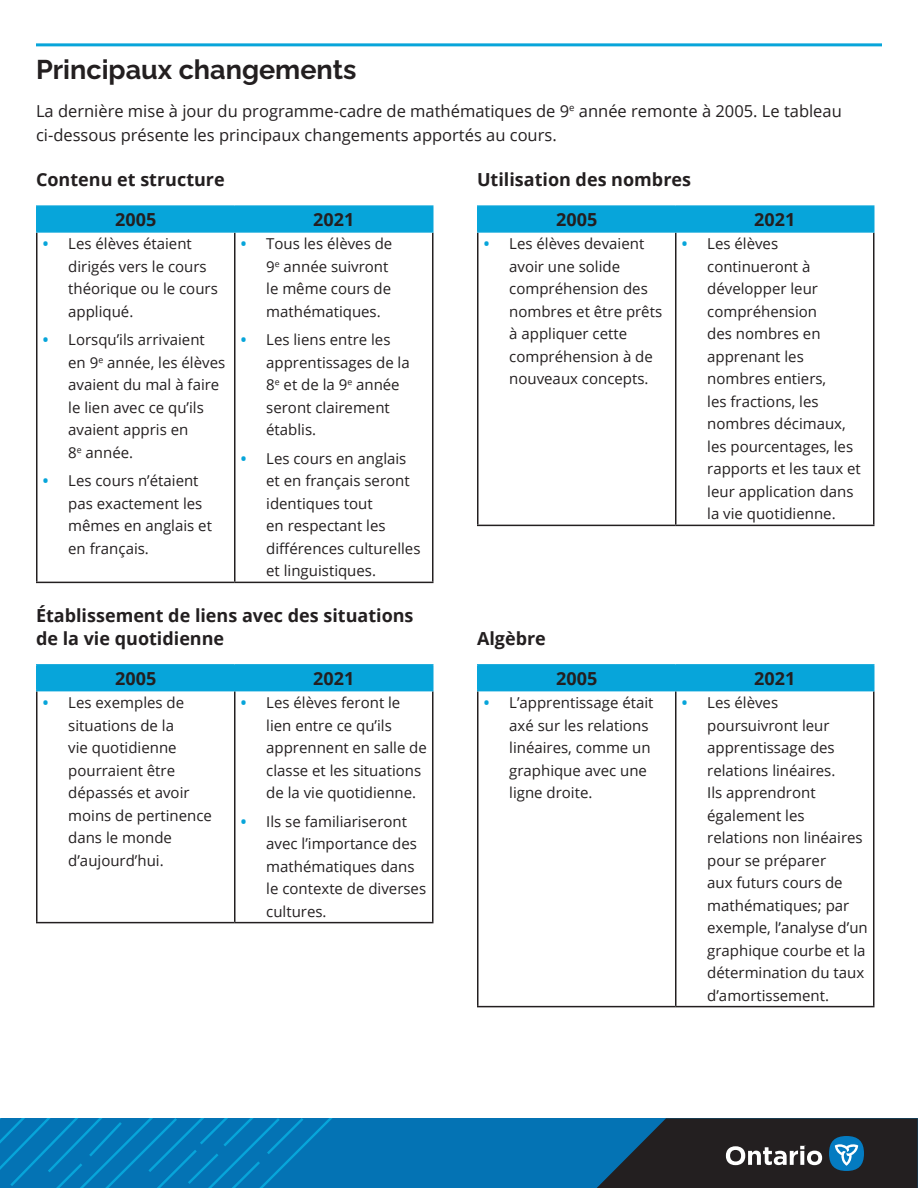
<style>
.page{position:relative;width:918px;height:1188px;background:#fff}
.page>*{position:absolute;margin:0;border:0;box-sizing:border-box;transform-origin:0 0}
.t1{font:700 27px "Raleway";color:#231f20}
.t2{font:700 18px/22.5px "Open Sans";color:#231f20}
.t3{font:16.5px/24px "Open Sans";color:#231f20}
.t4{font:15px/22.5px "Open Sans";color:#231f20}
.s1{font-weight:700;color:#07a5da}
</style>
<div class="page">
<div style="left:0;top:1118px;width:918px;height:70px;background:#0473b4"></div>
<svg style="left:0;top:1118px;width:333px;height:70px"></svg>
<svg style="left:597px;top:1118px;width:321px;height:70px;background:#28353f"></svg>
<hr style="left:36px;top:43px;width:846px;height:3px;background:#07a5da">
<div style="left:38px;top:207px;width:394px;height:24px;background:#07a5da"></div>
<hr style="left:36px;top:233px;width:2px;height:349px;background:#231f20">
<hr style="left:234px;top:233px;width:2px;height:349px;background:#231f20">
<hr style="left:432px;top:233px;width:2px;height:349px;background:#231f20">
<hr style="left:36px;top:582px;width:199px;height:1px;background:#231f20">
<hr style="left:235px;top:582px;width:199px;height:1px;background:#231f20">
<hr style="left:36px;top:205px;width:199px;height:2px;background:#07a5da">
<hr style="left:36px;top:207px;width:2px;height:24px;background:#07a5da">
<hr style="left:235px;top:205px;width:199px;height:2px;background:#07a5da">
<hr style="left:234px;top:207px;width:2px;height:24px;background:#07a5da">
<hr style="left:432px;top:207px;width:2px;height:24px;background:#07a5da">
<hr style="left:36px;top:231px;width:199px;height:2px;background:#07a5da">
<hr style="left:235px;top:231px;width:199px;height:2px;background:#07a5da">
<div style="left:38px;top:666px;width:394px;height:24px;background:#07a5da"></div>
<hr style="left:36px;top:691px;width:2px;height:231px;background:#231f20">
<hr style="left:234px;top:691px;width:2px;height:231px;background:#231f20">
<hr style="left:432px;top:691px;width:2px;height:231px;background:#231f20">
<hr style="left:36px;top:922px;width:199px;height:1px;background:#231f20">
<hr style="left:235px;top:922px;width:199px;height:1px;background:#231f20">
<hr style="left:36px;top:664px;width:199px;height:2px;background:#07a5da">
<hr style="left:36px;top:666px;width:2px;height:24px;background:#07a5da">
<hr style="left:235px;top:664px;width:199px;height:2px;background:#07a5da">
<hr style="left:234px;top:666px;width:2px;height:24px;background:#07a5da">
<hr style="left:432px;top:666px;width:2px;height:24px;background:#07a5da">
<hr style="left:36px;top:690px;width:199px;height:1px;background:#07a5da">
<hr style="left:235px;top:690px;width:199px;height:1px;background:#07a5da">
<hr style="left:477px;top:233px;width:1px;height:292px;background:#231f20">
<hr style="left:675px;top:233px;width:1px;height:292px;background:#231f20">
<hr style="left:873px;top:233px;width:1px;height:292px;background:#231f20">
<hr style="left:477px;top:525px;width:199px;height:1px;background:#231f20">
<hr style="left:676px;top:525px;width:198px;height:1px;background:#231f20">
<hr style="left:477px;top:205px;width:199px;height:2px;background:#07a5da">
<hr style="left:676px;top:205px;width:198px;height:2px;background:#07a5da">
<div style="left:477px;top:206px;width:397px;height:25px;background:#07a5da"></div>
<hr style="left:477px;top:231px;width:199px;height:2px;background:#07a5da">
<hr style="left:676px;top:231px;width:198px;height:2px;background:#07a5da">
<hr style="left:477px;top:691px;width:1px;height:315px;background:#231f20">
<hr style="left:675px;top:691px;width:1px;height:315px;background:#231f20">
<hr style="left:873px;top:691px;width:1px;height:315px;background:#231f20">
<hr style="left:477px;top:1006px;width:199px;height:1px;background:#231f20">
<hr style="left:676px;top:1006px;width:198px;height:1px;background:#231f20">
<hr style="left:477px;top:664px;width:199px;height:2px;background:#07a5da">
<hr style="left:676px;top:664px;width:198px;height:2px;background:#07a5da">
<div style="left:477px;top:665px;width:397px;height:25px;background:#07a5da"></div>
<hr style="left:477px;top:690px;width:199px;height:1px;background:#07a5da">
<hr style="left:676px;top:690px;width:198px;height:1px;background:#07a5da">
<h2 class="t1" style="left:36px;top:49px;width:322px">Principaux changements</h2>
<p class="t3" style="left:36px;top:98px;width:807px">La dernière mise à jour du programme-cadre de mathématiques de 9<sup>e</sup> année remonte à 2005. Le tableau ci-dessous présente les principaux changements apportés au cours.</p>
<h3 class="t2" style="left:36px;top:168px;width:190px">Contenu et structure</h3>
<p class="t2" style="left:115px;top:208px;width:43px">2005</p>
<p class="t2" style="left:313px;top:208px;width:43px">2021</p>
<p class="t4" style="left:68px;top:232px;width:151px;text-indent:-26px"><span class="s1">•</span> Les élèves étaient dirigés vers le cours théorique ou le cours appliqué.</p>
<p class="t4" style="left:68px;top:328px;width:159px;text-indent:-26px"><span class="s1">•</span> Lorsqu’ils arrivaient en 9<sup>e</sup> année, les élèves avaient du mal à faire le lien avec ce qu’ils avaient appris en<br>8<sup>e</sup> année.</p>
<p class="t4" style="left:68px;top:469px;width:145px;text-indent:-26px"><span class="s1">•</span> Les cours n’étaient pas exactement les mêmes en anglais et en français.</p>
<p class="t2" style="left:477px;top:168px;width:216px">Utilisation des nombres</p>
<p class="t2" style="left:556px;top:208px;width:43px">2005</p>
<p class="t2" style="left:754px;top:208px;width:43px">2021</p>
<p class="t4" style="left:509px;top:232px;width:154px;text-indent:-26px"><span class="s1">•</span> Les élèves devaient avoir une solide compréhension des nombres et être prêts à appliquer cette compréhension à de nouveaux concepts.</p>
<p class="t4" style="left:707px;top:232px;width:155px;text-indent:-26px"><span class="s1">•</span> Les élèves continueront à développer leur compréhension<br>des nombres en apprenant les nombres entiers,<br>les fractions, les nombres décimaux, les pourcentages, les rapports et les taux et leur application dans la vie quotidienne.</p>
<p class="t4" style="left:266px;top:232px;width:128px;text-indent:-26px"><span class="s1">•</span> Tous les élèves de<br>9<sup>e</sup> année suivront le même cours de mathématiques.</p>
<p class="t4" style="left:266px;top:328px;width:145px;text-indent:-26px"><span class="s1">•</span> Les liens entre les apprentissages de la<br>8<sup>e</sup> et de la 9<sup>e</sup> année seront clairement établis.</p>
<p class="t4" style="left:266px;top:447px;width:156px;text-indent:-26px"><span class="s1">•</span> Les cours en anglais et en français seront identiques tout<br>en respectant les différences culturelles et linguistiques.</p>
<h3 class="t2" style="left:36px;top:604px;width:379px">Établissement de liens avec des situations de la vie quotidienne</h3>
<p class="t2" style="left:115px;top:666px;width:43px">2005</p>
<p class="t2" style="left:313px;top:666px;width:43px">2021</p>
<p class="t4" style="left:68px;top:691px;width:145px;text-indent:-26px"><span class="s1">•</span> Les exemples de situations de la<br>vie quotidienne pourraient être dépassés et avoir moins de pertinence dans le monde d’aujourd’hui.</p>
<p class="t4" style="left:266px;top:691px;width:162px;text-indent:-26px"><span class="s1">•</span> Les élèves feront le lien entre ce qu’ils apprennent en salle de classe et les situations de la vie quotidienne.</p>
<h3 class="t2" style="left:477px;top:626px;width:70px">Algèbre</h3>
<p class="t2" style="left:556px;top:666px;width:43px">2005</p>
<p class="t2" style="left:754px;top:666px;width:43px">2021</p>
<p class="t4" style="left:509px;top:691px;width:146px;text-indent:-26px"><span class="s1">•</span> L’apprentissage était axé sur les relations linéaires, comme un graphique avec une ligne droite.</p>
<p class="t4" style="left:707px;top:691px;width:162px;text-indent:-26px"><span class="s1">•</span> Les élèves poursuivront leur apprentissage des relations linéaires.<br>Ils apprendront également les relations non linéaires pour se préparer<br>aux futurs cours de mathématiques; par exemple, l’analyse d’un graphique courbe et la détermination du taux d’amortissement.</p>
<p class="t4" style="left:266px;top:810px;width:161px;text-indent:-26px"><span class="s1">•</span> Ils se familiariseront avec l’importance des mathématiques dans le contexte de diverses cultures.</p>
</div>
